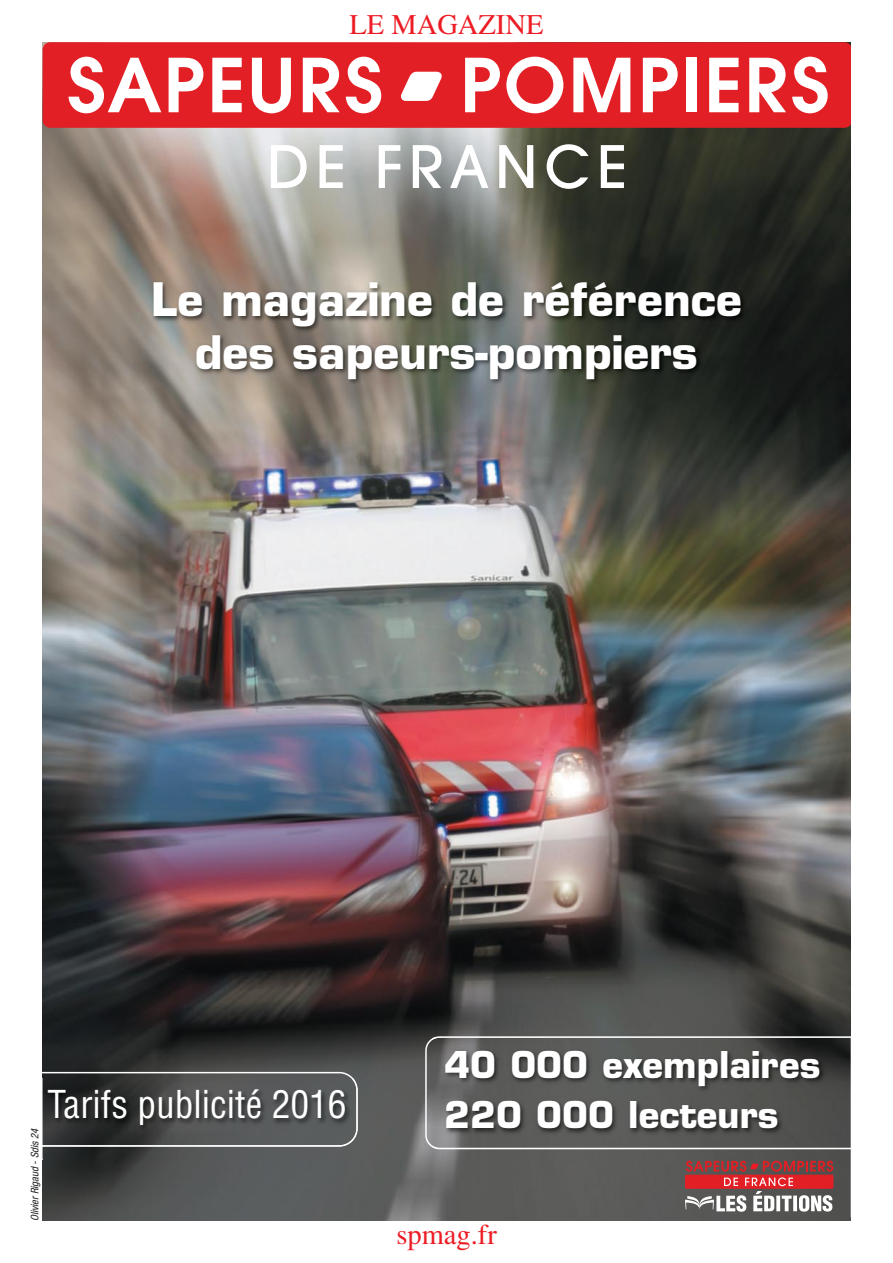
<style>
.page{position:relative;width:893px;height:1263px;background:#fff}
.page>*{position:absolute;margin:0;border:0;box-sizing:border-box;transform-origin:0 0}
.t1{font:700 45px/52.5px "Eurostile";color:#fff;text-align:center}
.t2{font:condensed 37.5px "Helvetica";color:#fff}
.t3{font:700 36px "Eurostile";color:#fff}
.t4{font:28.5px "Times";color:#ed1c24}
.t5{font:italic condensed 10.5px "Helvetica Neue";color:#231f20}
</style>
<div class="page">
<img style="left:43px;top:128px;width:807px;height:1092px">
<svg style="left:271px;top:145px;width:36px;height:43px"></svg>
<svg style="left:320px;top:145px;width:23px;height:43px"></svg>
<svg style="left:379px;top:145px;width:21px;height:43px"></svg>
<svg style="left:413px;top:145px;width:28px;height:43px"></svg>
<svg style="left:450px;top:145px;width:38px;height:43px"></svg>
<svg style="left:499px;top:145px;width:34px;height:43px"></svg>
<svg style="left:547px;top:144px;width:41px;height:45px"></svg>
<svg style="left:601px;top:145px;width:23px;height:43px"></svg>
<div style="left:43px;top:42px;width:808px;height:86px;background:#e31f26"></div>
<svg style="left:69px;top:57px;width:92px;height:56px"></svg>
<svg style="left:169px;top:58px;width:34px;height:54px"></svg>
<svg style="left:212px;top:58px;width:30px;height:54px"></svg>
<svg style="left:252px;top:58px;width:39px;height:55px"></svg>
<svg style="left:303px;top:58px;width:37px;height:54px"></svg>
<svg style="left:346px;top:57px;width:35px;height:56px"></svg>
<svg style="left:465px;top:58px;width:35px;height:54px"></svg>
<svg style="left:506px;top:57px;width:57px;height:56px"></svg>
<svg style="left:573px;top:58px;width:57px;height:54px"></svg>
<svg style="left:643px;top:58px;width:35px;height:54px"></svg>
<div style="left:687px;top:58px;width:10px;height:54px;background:#fff"></div>
<svg style="left:709px;top:58px;width:29px;height:54px"></svg>
<svg style="left:749px;top:58px;width:37px;height:54px"></svg>
<svg style="left:792px;top:57px;width:36px;height:56px"></svg>
<svg style="left:400px;top:72px;width:43px;height:29px"></svg>
<svg style="left:425px;top:1036px;width:426px;height:113px"></svg>
<img style="left:42px;top:267px;width:809px;height:198px">
<img style="left:432px;top:1149px;width:418px;height:68px">
<img style="left:432px;top:1037px;width:419px;height:112px">
<svg style="left:42px;top:1072px;width:316px;height:87px"></svg>
<img style="left:43px;top:1078px;width:333px;height:81px">
<img style="left:42px;top:1078px;width:316px;height:69px">
<svg style="left:685px;top:1161px;width:148px;height:51px;background:#a56263"></svg>
<p class="t4" style="left:350px;top:14px;width:195px">LE MAGAZINE</p>
<p class="t1" style="left:151px;top:278px;width:592px">Le magazine de référence des sapeurs-pompiers</p>
<p class="t3" style="left:444px;top:1051px;width:378px">40 000 exemplaires</p>
<p class="t2" style="left:48px;top:1089px;width:301px">Tarifs publicité 2016</p>
<p class="t3" style="left:444px;top:1101px;width:336px">220 000 lecteurs</p>
<p class="t5" style="left:31px;top:1221px;width:94px;rotate:-90deg">Olivier Rigaud - Sdis 24</p>
<p class="t4" style="left:396px;top:1224px;width:102px">spmag.fr</p>
</div>
